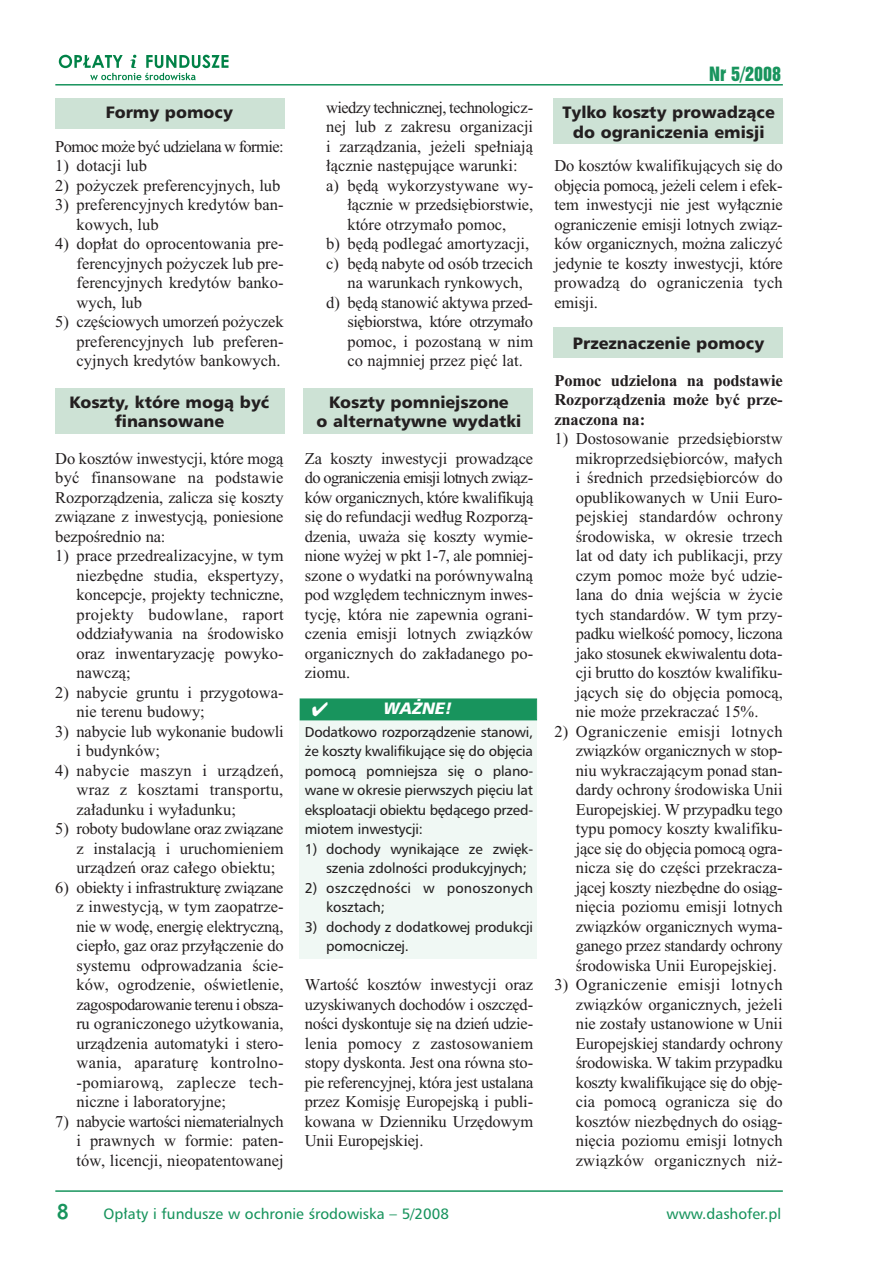
<style>
.page{position:relative;width:893px;height:1262px;background:#fff}
.page>*{position:absolute;margin:0;border:0;box-sizing:border-box;transform-origin:0 0}
.t1{font:500 21px "Geometric Four Fifteen PL";color:#18945d}
.t2{font:18px "Swiss Nine Twenty One PL";color:#18945d}
.t3{font:16.5px/19.5px "Ptimes New Roman";color:#231f20;text-align:justify}
.t4{font:900 16.5px/19.8px "Humanist Triple Seven PL";color:#231f20;text-align:center}
.t5{font:700 16.5px/19.5px "Ptimes New Roman";letter-spacing:-.01em;color:#231f20;text-align:justify}
.t6{font:16.5px "Ptimes New Roman";letter-spacing:-.035em;color:#231f20}
.t7{font:16.5px "Ptimes New Roman";letter-spacing:-.025em;color:#231f20}
.t8{font:italic 900 16.5px "Humanist Triple Seven PL";color:#fff}
.t9{font:15px "Humanist Triple Seven PL";color:#18945d}
.t10{font:14.25px/19.5px "Humanist Triple Seven PL";letter-spacing:-.01em;color:#231f20}
.t11{font:14.25px/19.5px "Humanist Triple Seven PL";letter-spacing:.01em;color:#231f20}
</style>
<div class="page">
<div style="left:55px;top:388px;width:229px;height:46px;background:#cde2d5"></div>
<div style="left:303px;top:388px;width:229px;height:46px;background:#cde2d5"></div>
<div style="left:553px;top:98px;width:229px;height:46px;background:#cde2d5"></div>
<div style="left:553px;top:327px;width:229px;height:31px;background:#cde2d5"></div>
<div style="left:55px;top:98px;width:229px;height:30px;background:#cde2d5"></div>
<div style="left:300px;top:698px;width:237px;height:260px;background:#f0f8f4"></div>
<div style="left:300px;top:699px;width:236px;height:20px;background:#18945d"></div>
<div style="left:300px;top:698px;width:237px;height:22px;border:1px solid #18945d"></div>
<hr style="left:55px;top:1190px;width:727px;height:1px;background:#18945d">
<hr style="left:55px;top:84px;width:727px;height:2px;background:#18945d">
<svg style="left:59px;top:55px;width:169px;height:25px"></svg>
<p class="t4" style="left:106px;top:103px;width:129px">Formy pomocy</p>
<p class="t6" style="left:55px;top:141px;width:230px">Pomoc mo˝e byç udzielana w formie:</p>
<p class="t3" style="left:55px;top:158px;width:93px">1) dotacji lub</p>
<p class="t3" style="left:55px;top:177px;width:227px">2) po˝yczek preferencyjnych, lub</p>
<p class="t3" style="left:77px;top:197px;width:208px;text-indent:-21px">3) preferencyjnych kredytów ban&shy;kowych, lub</p>
<p class="t3" style="left:77px;top:236px;width:208px;text-indent:-21px">4) dop∏at do oprocentowania pre&shy;ferencyjnych po˝yczek lub pre&shy;ferencyjnych kredytów banko&shy;wych, lub</p>
<p class="t3" style="left:77px;top:314px;width:208px;text-indent:-21px">5) cz´Êciowych umorzeƒ po˝yczek preferencyjnych lub preferen&shy;cyjnych kredytów bankowych.</p>
<p class="t4" style="left:69px;top:393px;width:202px">Koszty, które mogà byç finansowane</p>
<p class="t3" style="left:55px;top:450px;width:230px">Do kosztów inwestycji, które mogà byç finansowane na podstawie Rozporzàdzenia, zalicza si´ koszty zwiàzane z inwestycjà, poniesione bezpoÊrednio na:</p>
<p class="t3" style="left:77px;top:548px;width:209px;text-indent:-21px">1) prace przedrealizacyjne, w tym niezb´dne studia, ekspertyzy, koncepcje, projekty techniczne, projekty budowlane, raport oddzia∏ywania na Êrodowisko oraz inwentaryzacj´ powyko&shy;nawczà;</p>
<p class="t3" style="left:77px;top:684px;width:208px;text-indent:-21px">2) nabycie gruntu i przygotowa&shy;nie terenu budowy;</p>
<p class="t3" style="left:77px;top:723px;width:208px;text-indent:-21px">3) nabycie lub wykonanie budowli i budynków;</p>
<p class="t3" style="left:77px;top:762px;width:208px;text-indent:-21px">4) nabycie maszyn i urzàdzeƒ, wraz z kosztami transportu, za∏adunku i wy∏adunku;</p>
<p class="t3" style="left:77px;top:821px;width:208px;text-indent:-21px">5) roboty budowlane oraz zwiàzane z instalacjà i uruchomieniem urzàdzeƒ oraz ca∏ego obiektu;</p>
<p class="t3" style="left:77px;top:879px;width:209px;text-indent:-21px">6) obiekty i infrastruktur´ zwiàzane z inwestycjà, w tym zaopatrze&shy;nie w wod´, energi´ elektrycznà, ciep∏o, gaz oraz przy∏àczenie do systemu odprowadzania Êcie&shy;ków, ogrodzenie, oÊwietlenie, zagospodarowanie terenu i obsza&shy;ru ograniczonego u˝ytkowania, urzàdzenia automatyki i stero&shy;wania, aparatur´ kontrolno--pomiarowà, zaplecze tech&shy;niczne i laboratoryjne;</p>
<p class="t3" style="left:77px;top:1113px;width:208px;text-indent:-21px">7) nabycie wartoÊci niematerialnych i prawnych w formie: paten&shy;tów, licencji, nieopatentowanej</p>
<p class="t6" style="left:326px;top:102px;width:208px">wiedzy technicznej, technologicz-</p>
<p class="t3" style="left:326px;top:119px;width:208px">nej lub z zakresu organizacji</p>
<p class="t3" style="left:326px;top:138px;width:208px">i zarzàdzania, je˝eli spe∏niajà</p>
<p class="t3" style="left:326px;top:158px;width:193px">∏àcznie nast´pujàce warunki:</p>
<p class="t3" style="left:326px;top:177px;width:208px">a) b´dà wykorzystywane wy-</p>
<p class="t3" style="left:347px;top:197px;width:187px">∏àcznie w przedsi´biorstwie,</p>
<p class="t3" style="left:347px;top:216px;width:160px">które otrzyma∏o pomoc,</p>
<p class="t3" style="left:326px;top:236px;width:205px">b) b´dà podlegaç amortyzacji,</p>
<p class="t3" style="left:326px;top:255px;width:208px">c) b´dà nabyte od osób trzecich</p>
<p class="t3" style="left:347px;top:275px;width:177px">na warunkach rynkowych,</p>
<p class="t3" style="left:326px;top:294px;width:208px">d) b´dà stanowiç aktywa przed-</p>
<p class="t7" style="left:347px;top:316px;width:187px">si´biorstwa, które otrzyma∏o</p>
<p class="t3" style="left:347px;top:333px;width:187px">pomoc, i pozostanà w nim</p>
<p class="t3" style="left:347px;top:353px;width:177px">co najmniej przez pi´ç lat.</p>
<p class="t4" style="left:316px;top:393px;width:206px">Koszty pomniejszone<br>o alternatywne wydatki</p>
<p class="t3" style="left:305px;top:450px;width:230px">Za koszty inwestycji prowadzàce do ograniczenia emisji lotnych zwiàz&shy;ków organicznych, które kwalifikujà si´ do refundacji wed∏ug Rozporzà&shy;dzenia, uwa˝a si´ koszty wymie&shy;nione wy˝ej w pkt 1-7, ale pomniej&shy;szone o wydatki na porównywalnà pod wzgl´dem technicznym inwes&shy;tycj´, która nie zapewnia ograni&shy;czenia emisji lotnych zwiàzków organicznych do zak∏adanego po&shy;ziomu.</p>
<p class="t8" style="left:384px;top:701px;width:70px">WA˚NE!</p>
<p class="t10" style="left:305px;top:722px;width:230px;text-align:justify">Dodatkowo rozporzàdzenie stanowi, ˝e koszty kwalifikujàce si´ do obj´cia pomocà pomniejsza si´ o plano&shy;wane w okresie pierwszych pi´ciu lat eksploatacji obiektu b´dàcego przed&shy;miotem inwestycji:</p>
<p class="t10" style="left:326px;top:839px;width:208px;text-indent:-21px">1) dochody wynikajàce ze zwi´k&shy;szenia zdolnoÊci produkcyjnych;</p>
<p class="t11" style="left:326px;top:878px;width:208px;text-indent:-21px">2) oszcz´dnoÊci w ponoszonych kosztach;</p>
<p class="t10" style="left:326px;top:917px;width:208px;text-indent:-21px">3) dochody z dodatkowej produkcji pomocniczej.</p>
<p class="t3" style="left:305px;top:977px;width:230px">WartoÊç kosztów inwestycji oraz uzyskiwanych dochodów i oszcz´d&shy;noÊci dyskontuje si´ na dzieƒ udzie&shy;lenia pomocy z zastosowaniem stopy dyskonta. Jest ona równa sto&shy;pie referencyjnej, która jest ustalana przez Komisj´ Europejskà i publi&shy;kowana w Dzienniku Urz´dowym Unii Europejskiej.</p>
<p class="t2" style="left:709px;top:66px;width:74px">Nr 5/2008</p>
<p class="t4" style="left:562px;top:103px;width:214px">Tylko koszty prowadzàce do ograniczenia emisji</p>
<p class="t3" style="left:554px;top:158px;width:230px">Do kosztów kwalifikujàcych si´ do obj´cia pomocà, je˝eli celem i efek&shy;tem inwestycji nie jest wy∏àcznie ograniczenie emisji lotnych zwiàz&shy;ków organicznych, mo˝na zaliczyç jedynie te koszty inwestycji, które prowadzà do ograniczenia tych emisji.</p>
<p class="t4" style="left:573px;top:334px;width:193px">Przeznaczenie pomocy</p>
<p class="t5" style="left:554px;top:372px;width:230px">Pomoc udzielona na podstawie Rozporzàdzenia mo˝e byç prze&shy;znaczona na:</p>
<p class="t3" style="left:575px;top:431px;width:209px;text-indent:-21px">1) Dostosowanie przedsi´biorstw mikroprzedsi´biorców, ma∏ych i Êrednich przedsi´biorców do opublikowanych w Unii Euro&shy;pejskiej standardów ochrony Êrodowiska, w okresie trzech lat od daty ich publikacji, przy czym pomoc mo˝e byç udzie&shy;lana do dnia wejÊcia w ˝ycie tych standardów. W tym przy&shy;padku wielkoÊç pomocy, liczona jako stosunek ekwiwalentu dota&shy;cji brutto do kosztów kwalifiku&shy;jàcych si´ do obj´cia pomocà, nie mo˝e przekraczaç 15%.</p>
<p class="t3" style="left:575px;top:723px;width:208px;text-indent:-21px">2) Ograniczenie emisji lotnych zwiàzków organicznych w stop&shy;niu wykraczajàcym ponad stan&shy;dardy ochrony Êrodowiska Unii Europejskiej. W przypadku tego typu pomocy koszty kwalifiku&shy;jàce si´ do obj´cia pomocà ogra&shy;nicza si´ do cz´Êci przekracza&shy;jàcej koszty niezb´dne do osiàg&shy;ni´cia poziomu emisji lotnych zwiàzków organicznych wyma&shy;ganego przez standardy ochrony Êrodowiska Unii Europejskiej.</p>
<p class="t3" style="left:575px;top:977px;width:209px;text-indent:-21px">3) Ograniczenie emisji lotnych zwiàzków organicznych, je˝eli nie zosta∏y ustanowione w Unii Europejskiej standardy ochrony Êrodowiska. W takim przypadku koszty kwalifikujàce si´ do obj´- cia pomocà ogranicza si´ do kosztów niezb´dnych do osiàg&shy;ni´cia poziomu emisji lotnych zwiàzków organicznych ni˝-</p>
<p class="t1" style="left:57px;top:1203px;width:14px">8</p>
<p class="t9" style="left:104px;top:1207px;width:347px">Op∏aty i fundusze w ochronie Êrodowiska – 5/2008</p>
<p class="t9" style="left:666px;top:1207px;width:116px">www.dashofer.pl</p>
</div>
